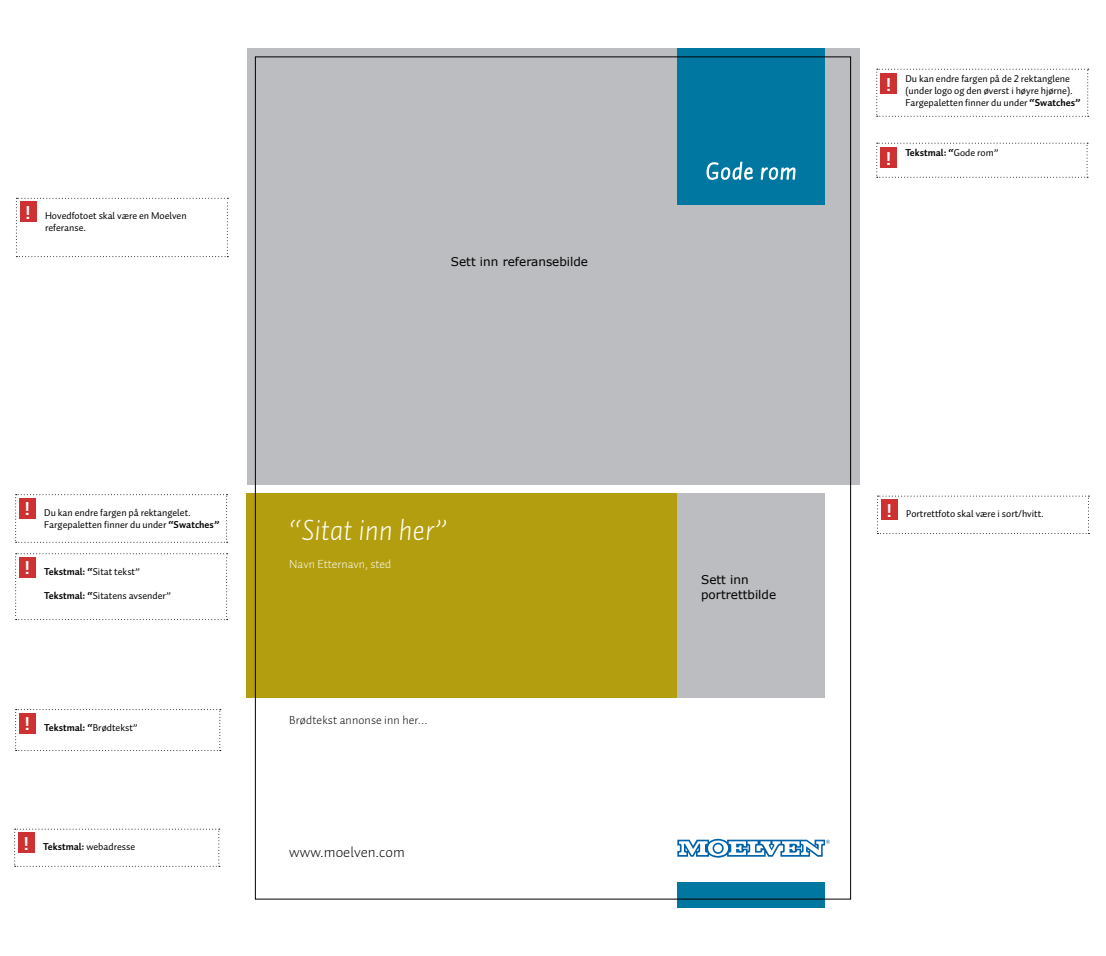
<style>
.page{position:relative;width:1106px;height:956px;background:#fff}
.page>*{position:absolute;margin:0;border:0;box-sizing:border-box;transform-origin:0 0}
.t1{font:italic 30px "Auto 1 LF Light";color:#fff}
.t2{font:italic 24px "Auto 1 LF Light";letter-spacing:.03em;color:#fff}
.t3{font:18px "Auto 1 LF Bold";color:#fff}
.t4{font:15px "Auto 1 LF Light";color:#000}
.t5{font:12px/14.4px "Verdana";color:#000}
.t6{font:12px "Auto 1 LF Light";letter-spacing:.01em;color:#000}
.t7{font:12px "Auto 1 LF Light";color:#fff}
.t8{font:10px/12px "Auto 1 LF Regular";color:#000}
.t9{font:10px "Auto 1 LF Bold";color:#000}
.s1{font-family:"Auto 1 TF Bold"}
.s2{font-family:"Auto 1 LF Bold"}
.s3{font-family:"Auto 1 LF Regular"}
.s4{font-family:"Auto 1 LF Bold";font-size:18px;color:#fff}
</style>
<div class="page">
<div style="left:247px;top:48px;width:612px;height:437px;background:#bcbdc0"></div>
<div style="left:247px;top:493px;width:578px;height:204px;background:#b39e0f"></div>
<div style="left:677px;top:882px;width:148px;height:25px;background:#0077a0"></div>
<div style="left:677px;top:48px;width:148px;height:156px;background:#0077a0"></div>
<svg style="left:677px;top:838px;width:153px;height:19px"></svg>
<div style="left:677px;top:493px;width:148px;height:204px;background:#bcbdc0"></div>
<svg style="left:707px;top:162px;width:45px;height:17px"></svg>
<svg style="left:761px;top:167px;width:34px;height:12px"></svg>
<svg style="left:876px;top:143px;width:212px;height:35px"></svg>
<svg style="left:876px;top:69px;width:212px;height:48px"></svg>
<div style="left:880px;top:147px;width:16px;height:21px;background:#ce3131"></div>
<div style="left:880px;top:73px;width:16px;height:21px;background:#ce3131"></div>
<svg style="left:15px;top:494px;width:213px;height:48px"></svg>
<svg style="left:15px;top:553px;width:213px;height:67px"></svg>
<div style="left:19px;top:498px;width:16px;height:20px;background:#ce3131"></div>
<div style="left:19px;top:557px;width:16px;height:20px;background:#ce3131"></div>
<svg style="left:15px;top:709px;width:206px;height:41px"></svg>
<svg style="left:14px;top:828px;width:206px;height:38px"></svg>
<div style="left:19px;top:712px;width:16px;height:21px;background:#ce3131"></div>
<div style="left:18px;top:832px;width:16px;height:20px;background:#ce3131"></div>
<svg style="left:16px;top:198px;width:212px;height:59px"></svg>
<div style="left:20px;top:202px;width:16px;height:20px;background:#ce3131"></div>
<svg style="left:877px;top:495px;width:212px;height:39px"></svg>
<div style="left:881px;top:499px;width:16px;height:21px;background:#ce3131"></div>
<h3 class="t3" style="left:25px;top:201px;width:7px">!</h3>
<p class="t8" style="left:45px;top:210px;width:143px">Hovedfotoet skal være en Moelven referanse.</p>
<p class="t5" style="left:451px;top:254px;width:139px">Sett inn referansebilde</p>
<h3 class="t3" style="left:25px;top:497px;width:7px">!</h3>
<h3 class="t3" style="left:25px;top:556px;width:7px">!</h3>
<p class="t8" style="left:44px;top:506px;width:176px">Du kan endre fargen på rektangelet.<br>Fargepaletten finner du under <span class="s1">“Swatches”</span></p>
<p class="t8" style="left:44px;top:565px;width:97px"><span class="s2">Tekstmal: “</span>Sitat tekst”</p>
<p class="t8" style="left:44px;top:589px;width:128px"><span class="s2">Tekstmal: “</span>Sitatens avsender”</p>
<h3 class="t3" style="left:25px;top:712px;width:7px">!</h3>
<p class="t9" style="left:44px;top:720px;width:95px">Tekstmal: “<span class="s3">Brødtekst”</span></p>
<h3 class="t3" style="left:24px;top:832px;width:7px">!</h3>
<p class="t8" style="left:43px;top:840px;width:93px"><span class="s2">Tekstmal:</span> webadresse</p>
<h1 class="t1" style="left:289px;top:511px;width:159px">“Sitat inn her”</h1>
<p class="t7" style="left:289px;top:556px;width:104px">Navn Etternavn, sted</p>
<p class="t6" style="left:289px;top:712px;width:140px">Brødtekst annonse inn her…</p>
<h3 class="t4" style="left:289px;top:842px;width:117px">www.moelven.com</h3>
<h2 class="t2" style="left:706px;top:156px;width:92px">Gode rom</h2>
<h3 class="t3" style="left:885px;top:73px;width:7px">!</h3>
<p class="t8" style="left:905px;top:72px;width:176px">Du kan endre fargen på de 2 rektanglene (under logo og den øverst i høyre hjørne).<br>Fargepaletten finner du under <span class="s2">“Swatches”</span></p>
<h3 class="t3" style="left:885px;top:147px;width:7px">!</h3>
<p class="t9" style="left:905px;top:146px;width:94px">Tekstmal: “<span class="s3">Gode rom”</span></p>
<p class="t5" style="left:701px;top:572px;width:77px">Sett inn portrettbilde</p>
<p class="t8" style="left:886px;top:507px;width:159px"><span class="s4">!</span> Portrettfoto skal være i sort/hvitt.</p>
</div>
